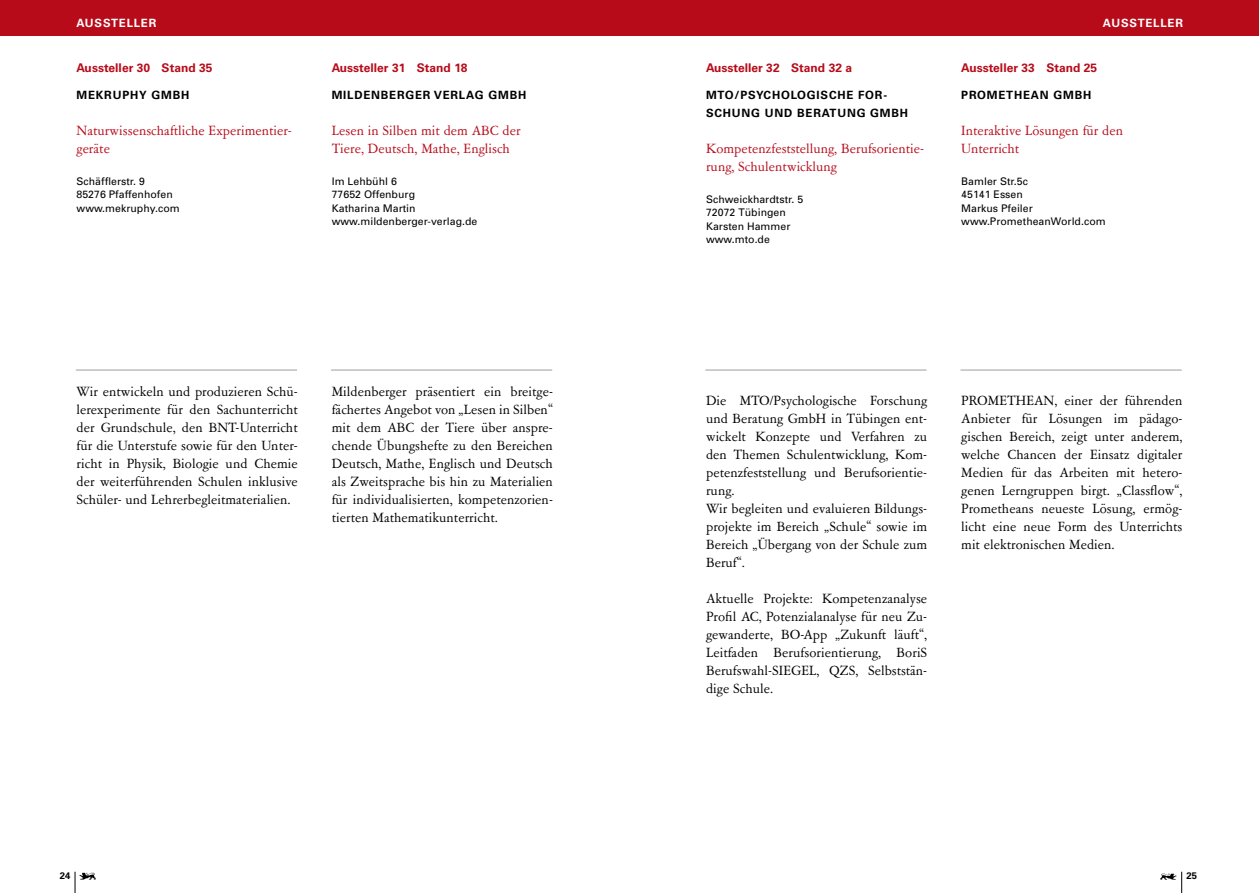
<style>
.page{position:relative;width:1259px;height:893px;background:#fff}
.page>*{position:absolute;margin:0;border:0;box-sizing:border-box;transform-origin:0 0}
.t1{font:15px/18px "Garamont Amst SB";letter-spacing:.005em;color:#000;text-align:justify}
.t2{font:15px/18px "Garamont Amst SB";letter-spacing:.005em;color:#b70b1a}
.t3{font:700 12px "Univers";letter-spacing:.005em;color:#b70b1a}
.t4{font:700 11.4px/18px "Univers";letter-spacing:.07em;color:#000}
.t5{font:700 11.4px "Univers";letter-spacing:.07em;color:#fff}
.t6{font:10.5px/13.5px "Univers";letter-spacing:.005em;color:#000}
.t7{font:700 9.45px "Univers";color:#000}
</style>
<div class="page">
<svg style="left:75px;top:872px;width:1px;height:21px"></svg>
<svg style="left:1181px;top:872px;width:1px;height:21px"></svg>
<img style="left:80px;top:873px;width:16px;height:7px">
<img style="left:1160px;top:873px;width:16px;height:7px">
<div style="left:0;top:0;width:642px;height:35px;background:#b70b1a"></div>
<div style="left:617px;top:0;width:642px;height:35px;background:#b70b1a"></div>
<hr style="left:76px;top:370px;width:221px;height:1px;background:#9c9d9d">
<hr style="left:705px;top:370px;width:221px;height:1px;background:#9c9d9d">
<hr style="left:331px;top:370px;width:221px;height:1px;background:#9c9d9d">
<hr style="left:960px;top:370px;width:221px;height:1px;background:#9c9d9d">
<p class="t5" style="left:76px;top:16px;width:81px">AUSSTELLER</p>
<p class="t5" style="left:1103px;top:16px;width:81px">AUSSTELLER</p>
<p class="t3" style="left:77px;top:61px;width:137px">Aussteller 30 Stand 35</p>
<p class="t4" style="left:77px;top:86px;width:114px">MEKRUPHY GMBH</p>
<p class="t2" style="left:77px;top:122px;width:217px">Naturwissenschaftliche Experimentier&shy;geräte</p>
<p class="t6" style="left:77px;top:174px;width:105px">Schäfflerstr. 9<br>85276 Pfaffenhofen www.mekruphy.com</p>
<p class="t3" style="left:332px;top:61px;width:137px">Aussteller 31 Stand 18</p>
<p class="t4" style="left:332px;top:86px;width:196px">MILDENBERGER VERLAG GMBH</p>
<p class="t2" style="left:332px;top:122px;width:190px">Lesen in Silben mit dem ABC der<br>Tiere, Deutsch, Mathe, Englisch</p>
<p class="t6" style="left:332px;top:174px;width:147px">Im Lehbühl 6<br>77652 Offenburg<br>Katharina Martin www.mildenberger-verlag.de</p>
<p class="t3" style="left:706px;top:61px;width:148px">Aussteller 32 Stand 32 a</p>
<p class="t4" style="left:706px;top:86px;width:204px">MTO/PSYCHOLOGISCHE FOR-<br>SCHUNG UND BERATUNG GMBH</p>
<p class="t2" style="left:706px;top:140px;width:220px">Kompetenzfeststellung, Berufsorientie&shy;rung, Schulentwicklung</p>
<p class="t6" style="left:706px;top:192px;width:99px">Schweickhardtstr. 5<br>72072 Tübingen<br>Karsten Hammer www.mto.de</p>
<p class="t3" style="left:961px;top:61px;width:137px">Aussteller 33 Stand 25</p>
<p class="t4" style="left:961px;top:86px;width:132px">PROMETHEAN GMBH</p>
<p class="t2" style="left:961px;top:122px;width:163px">Interaktive Lösungen für den<br>Unterricht</p>
<p class="t6" style="left:961px;top:174px;width:146px">Bamler Str.5c<br>45141 Essen<br>Markus Pfeiler www.PrometheanWorld.com</p>
<p class="t1" style="left:77px;top:383px;width:223px">Wir entwickeln und produzieren Schü&shy;lerexperimente für den Sachunterricht der Grundschule, den BNT-Unterricht für die Unterstufe sowie für den Unter&shy;richt in Physik, Biologie und Chemie der weiterführenden Schulen inklusive Schüler- und Lehrerbegleitmaterialien.</p>
<p class="t1" style="left:332px;top:383px;width:223px">Mildenberger präsentiert ein breitge&shy;fächertes Angebot von „Lesen in Silben“ mit dem ABC der Tiere über anspre&shy;chende Übungshefte zu den Bereichen Deutsch, Mathe, Englisch und Deutsch als Zweitsprache bis hin zu Materialien für individualisierten, kompetenzorien&shy;tierten Mathematikunterricht.</p>
<p class="t1" style="left:706px;top:392px;width:223px;text-align:left">Die MTO/Psychologische Forschung und Beratung GmbH in Tübingen ent&shy;wickelt Konzepte und Verfahren zu den Themen Schulentwicklung, Kom&shy;petenzfeststellung und Berufsorientie&shy;rung.<br>Wir begleiten und evaluieren Bildungs&shy;projekte im Bereich „Schule“ sowie im<br>Bereich „Übergang von der Schule zum<br>Beruf“.</p>
<p class="t1" style="left:706px;top:590px;width:223px">Aktuelle Projekte: Kompetenzanalyse Profil AC, Potenzialanalyse für neu Zu&shy;gewanderte, BO-App „Zukunft läuft“, Leitfaden Berufsorientierung, BoriS Berufswahl-SIEGEL, QZS, Selbststän&shy;dige Schule.</p>
<p class="t1" style="left:961px;top:392px;width:223px">PROMETHEAN, einer der führenden Anbieter für Lösungen im pädago&shy;gischen Bereich, zeigt unter anderem, welche Chancen der Einsatz digitaler Medien für das Arbeiten mit hetero&shy;genen Lerngruppen birgt. „Classflow“, Prometheans neueste Lösung, ermög&shy;licht eine neue Form des Unterrichts mit elektronischen Medien.</p>
<p class="t7" style="left:60px;top:870px;width:12px">24</p>
<p class="t7" style="left:1186px;top:870px;width:12px">25</p>
</div>
